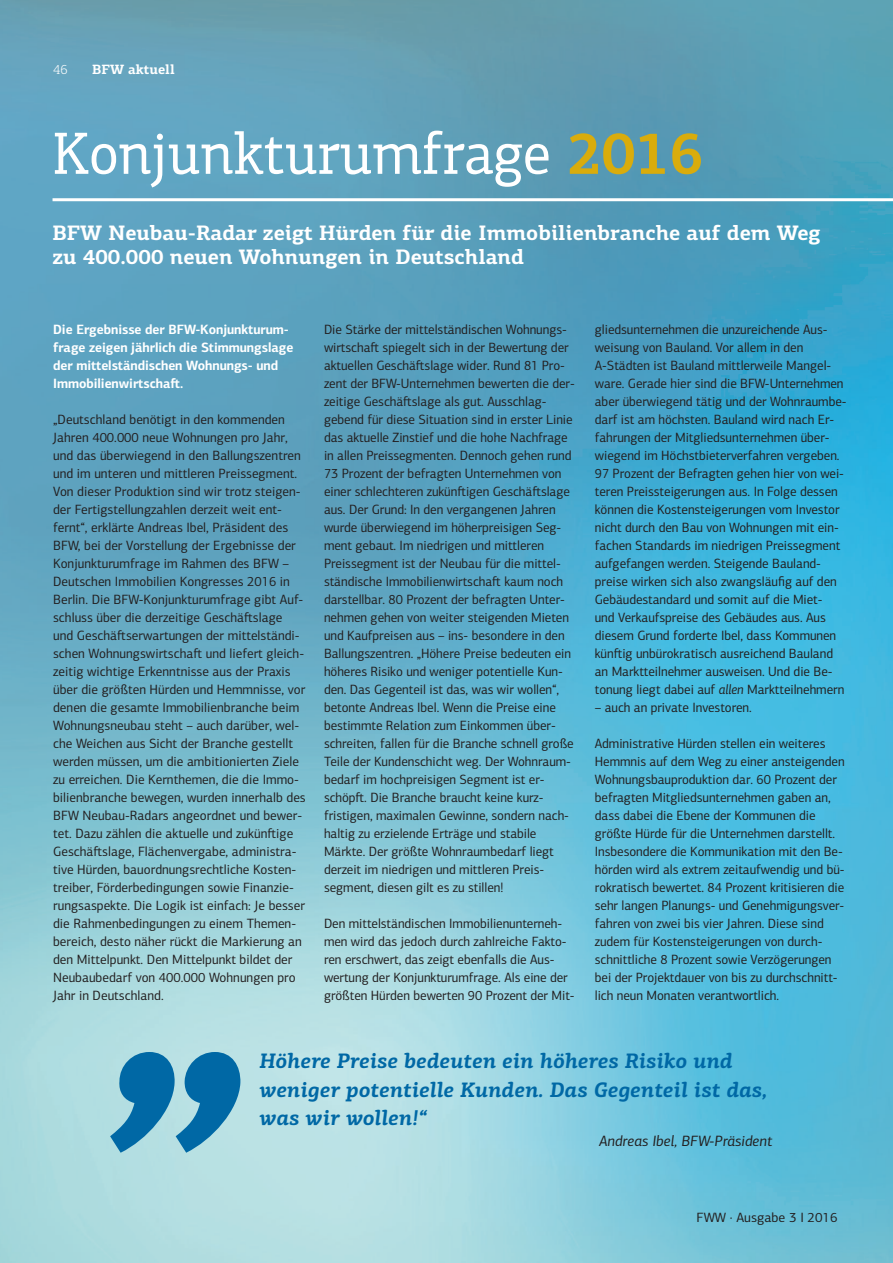
<style>
.page{position:relative;width:893px;height:1263px;background:#fff}
.page>*{position:absolute;margin:0;border:0;box-sizing:border-box;transform-origin:0 0}
.t1{font:italic 700 374.4px "PF Centro Slab Pro";color:#0068a5}
.t2{font:60px "PF Centro Slab Pro";color:#fff;scale:.95 1}
.t3{font:italic 700 21px/28.5px "PF Centro Slab Pro";color:#0068a5}
.t4{font:700 21px/24px "PF Centro Slab Pro";color:#fff}
.t5{font:italic 15px "PF Centro Sans Pro";color:#231f20}
.t6{font:13.5px/18px "PF Centro Sans Pro";letter-spacing:-.005em;color:#231f20;scale:.96 1}
.t7{font:13.5px/18px "PF Centro Sans Pro";letter-spacing:-.005em;color:#231f20}
.t8{font:700 13.5px/18px "PF Centro Sans Pro";letter-spacing:-.005em;color:#fff;scale:.95 1}
.t9{font:700 13.5px "PF Centro Slab Pro";color:#fff}
.t10{font:300 13.5px "PF Centro Slab Pro";color:#fff}
.s1{font-weight:700;color:#d9ac0c}
.s2{font-style:italic}
</style>
<div class="page">
<img style="left:0;top:0;width:893px;height:1263px">
<hr style="left:53px;top:198px;width:840px;height:3px;background:#fff">
<p class="t10" style="left:53px;top:65px;width:16px">46</p>
<p class="t9" style="left:92px;top:65px;width:84px">BFW aktuell</p>
<h2 class="t2" style="left:53px;top:133px;width:687px">Konjunkturumfrage <span class="s1">2016</span></h2>
<h3 class="t4" style="left:53px;top:223px;width:770px">BFW Neubau-Radar zeigt Hürden für die Immobilienbranche auf dem Weg zu 400.000 neuen Wohnungen in Deutschland</h3>
<p class="t8" style="left:53px;top:322px;width:254px">Die Ergebnisse der BFW-Konjunkturum&shy;frage zeigen jährlich die Stimmungslage der mittelständischen Wohnungs- und Immobilienwirtschaſt.</p>
<p class="t7" style="left:53px;top:412px;width:254px">„Deutschland benötigt in den kommenden Jahren 400.000 neue Wohnungen pro Jahr, und das überwiegend in den Ballungszentren und im unteren und mittleren Preissegment.<br>Von dieser Produktion sind wir trotz steigen&shy;der Fertigstellungzahlen derzeit weit ent&shy;fernt“, erklärte Andreas Ibel, Präsident des BFW, bei der Vorstellung der Ergebnisse der Konjunkturumfrage im Rahmen des BFW – Deutschen Immobilien Kongresses 2016 in Berlin. Die BFW-Konjunkturumfrage gibt Auf&shy;schluss über die derzeitige Geschäſtslage und Geschäſtserwartungen der mittelständi&shy;schen Wohnungswirtschaſt und liefert gleich&shy;zeitig wichtige Erkenntnisse aus der Praxis über die größten Hürden und Hemmnisse, vor denen die gesamte Immobilienbranche beim Wohnungsneubau steht – auch darüber, wel&shy;che Weichen aus Sicht der Branche gestellt werden müssen, um die ambitionierten Ziele zu erreichen. Die Kernthemen, die die Immo&shy;bilienbranche bewegen, wurden innerhalb des BFW Neubau-Radars angeordnet und bewer&shy;tet. Dazu zählen die aktuelle und zukünſtige Geschäſtslage, Flächenvergabe, administra&shy;tive Hürden, bauordnungsrechtliche Kosten&shy;treiber, Förderbedingungen sowie Finanzie&shy;rungsaspekte. Die Logik ist einfach: Je besser die Rahmenbedingungen zu einem Themen&shy;bereich, desto näher rückt die Markierung an den Mittelpunkt. Den Mittelpunkt bildet der Neubaubedarf von 400.000 Wohnungen pro Jahr in Deutschland.</p>
<p class="t6" style="left:324px;top:322px;width:263px">Die Stärke der mittelständischen Wohnungs&shy;wirtschaſt spiegelt sich in der Bewertung der aktuellen Geschäſtslage wider. Rund 81 Pro&shy;zent der BFW-Unternehmen bewerten die der&shy;zeitige Geschäſtslage als gut. Ausschlag&shy;gebend für diese Situation sind in erster Linie das ak tuelle Zinstief und die hohe Nachfrage in allen Preissegmenten. Dennoch gehen rund 73 Prozent der befragten Unternehmen von einer schlechteren zukünſtigen Geschäſtslage aus. Der Grund: In den vergangenen Jahren wurde überwiegend im höherpreisigen Seg&shy;ment gebaut. Im niedrigen und mittleren Preissegment ist der Neubau für die mittel&shy;ständische Immobilienwirtschaſt kaum noch darstellbar. 80 Prozent der befragten Unter&shy;nehmen gehen von weiter steigenden Mieten und Kaufpreisen aus – ins- besondere in den Ballungszentren. „Höhere Preise bedeuten ein höheres Risiko und weniger potentielle Kun&shy;den. Das Gegenteil ist das, was wir wollen“, betonte Andreas Ibel. Wenn die Preise eine bestimmte Relation zum Einkommen über&shy;schreiten, fallen für die Branche schnell große Teile der Kundenschicht weg. Der Wohnraum&shy;bedarf im hochpreisigen Segment ist er&shy;schöpſt. Die Branche braucht keine kurz&shy;fristigen, maximalen Gewinne, sondern nach&shy;haltig zu erzielende Erträge und stabile Märkte. Der größte Wohnraumbedarf liegt derzeit im niedrigen und mittleren Preis - segment, diesen gilt es zu stillen!</p>
<p class="t6" style="left:324px;top:915px;width:263px">Den mittelständischen Immobilienunterneh&shy;men wird das jedoch durch zahlreiche Fakto&shy;ren erschwert, das zeigt ebenfalls die Aus&shy;wertung der Konjunkturumfrage. Als eine der größten Hürden bewerten 90 Prozent der Mit-</p>
<p class="t6" style="left:595px;top:321px;width:264px">gliedsunternehmen die unzureichende Aus - weisung von Bauland. Vor allem in den A-Städten ist Bauland mittlerweile Mangel&shy;ware. Gerade hier sind die BFW-Unternehmen aber überwiegend tätig und der Wohnraumbe&shy;darf ist am höchsten. Bauland wird nach Er&shy;fahrungen der Mitgliedsunternehmen über&shy;wiegend im Höchstbieterverfahren vergeben.<br>97 Prozent der Befragten gehen hier von wei&shy;teren Preissteigerungen aus. In Folge dessen können die Kostensteigerungen vom Investor nicht durch den Bau von Wohnungen mit ein&shy;fachen Standards im niedrigen Preissegment aufgefangen werden. Steigende Bauland&shy;preise wirken sich also zwangsläufig auf den Gebäudestandard und somit auf die Miet-<br>und Verkaufspreise des Gebäudes aus. Aus diesem Grund forderte Ibel, dass Kommunen künſtig unbürokratisch ausreichend Bauland an Marktteilnehmer ausweisen. Und die Be - tonung liegt dabei auf <span class="s2">allen</span> Marktteilnehmern</p>
<p class="t6" style="left:595px;top:699px;width:165px">– auch an private Investoren.</p>
<p class="t6" style="left:595px;top:735px;width:262px">Administrative Hürden stellen ein weiteres Hemmnis auf dem Weg zu einer ansteigenden Wohnungsbauproduktion dar. 60 Prozent der befragten Mitgliedsunternehmen gaben an, dass dabei die Ebene der Kommunen die größte Hürde für die Unternehmen darstellt.<br>Insbesondere die Kommunikation mit den Be&shy;hörden wird als extrem zeitaufwendig und bü&shy;rokratisch bewertet. 84 Prozent kritisieren die sehr langen Planungs- und Genehmigungsver&shy;fahren von zwei bis vier Jahren. Diese sind zudem für Kostensteigerungen von durch&shy;schnittliche 8 Prozent sowie Ver zögerungen bei der Projektdauer von bis zu durchschnitt&shy;lich neun Monaten verantwortlich.</p>
<h1 class="t1" style="left:98px;top:847px;width:162px">„</h1>
<h3 class="t3" style="left:259px;top:1049px;width:509px">Höhere Preise bedeuten ein höheres Risiko und weniger potentielle Kunden. Das Gegenteil ist das, was wir wollen!“</h3>
<p class="t5" style="left:599px;top:1136px;width:175px">Andreas Ibel, BFW-Präsident</p>
<p class="t7" style="left:696px;top:1210px;width:143px">FWW · Ausgabe 3 I 2016</p>
</div>
